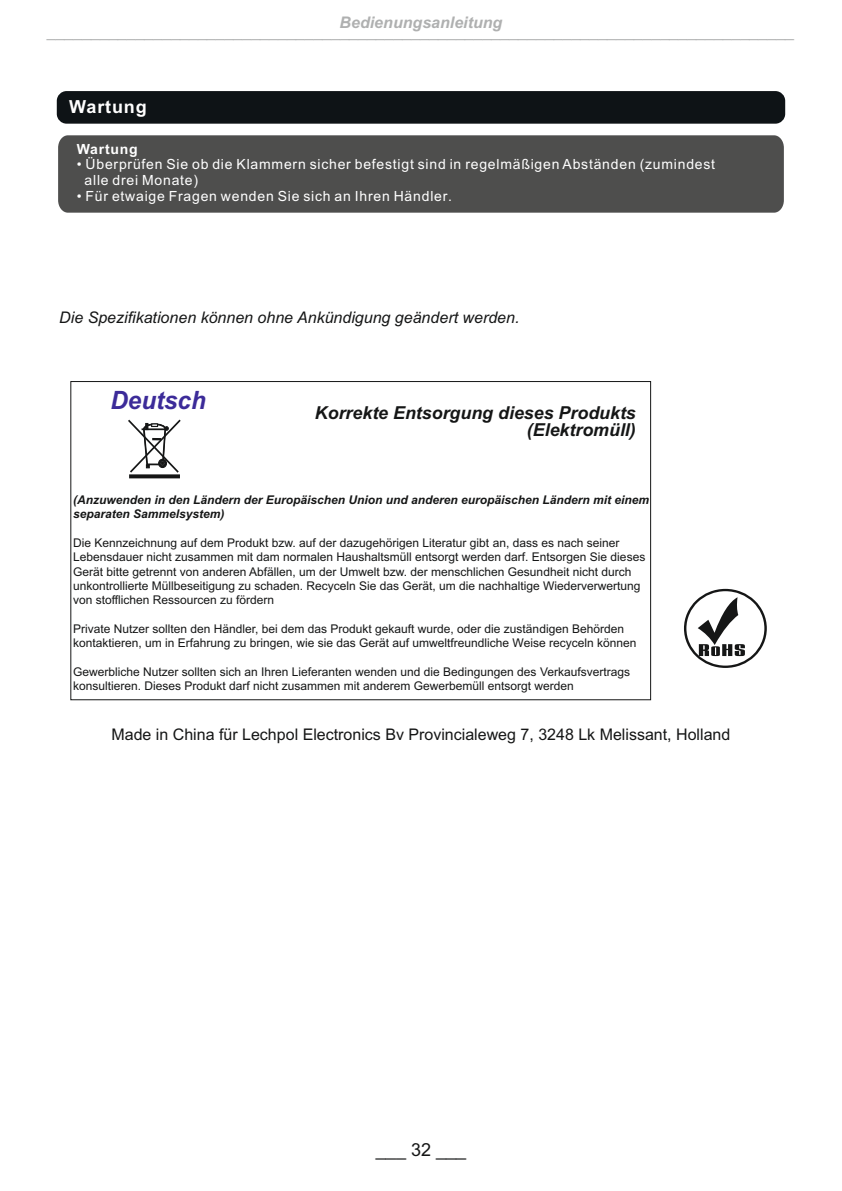
<style>
.page{position:relative;width:842px;height:1191px;background:#fff}
.page>*{position:absolute;margin:0;border:0;box-sizing:border-box;transform-origin:0 0}
.t1{font:italic 700 25.2px "Arial";color:#3c2b99;scale:.96 1}
.t2{font:18px "Arial";color:#151616}
.t3{font:700 18px "Arial";letter-spacing:.05em;color:#fff}
.t4{font:italic 700 17.8px/17px "Arial";color:#151616;text-align:right}
.t5{font:16px "Arial";color:#afb0b0}
.t6{font:16px "Arial";color:#151616}
.t7{font:italic 16px "Arial";color:#151616}
.t8{font:italic 700 16px "Arial";color:#afb0b0}
.t9{font:14px/15.6px "Arial";letter-spacing:.055em;color:#fff}
.t10{font:700 14px "Arial";letter-spacing:.055em;color:#fff}
.t11{font:12px/14.4px "Arial";color:#151616}
.t12{font:italic 700 12px/14.4px "Arial";color:#151616}
</style>
<div class="page">
<div style="left:57px;top:91px;width:728px;height:33px;background:#0e1316;border-radius:10px"></div>
<div style="left:58px;top:135px;width:726px;height:78px;background:#4e4e4d"></div>
<svg style="left:128px;top:419px;width:53px;height:54px"></svg>
<svg style="left:129px;top:474px;width:51px;height:4px"></svg>
<svg style="left:684px;top:589px;width:83px;height:79px"></svg>
<h3 class="t8" style="left:340px;top:17px;width:164px">Bedienungsanleitung</h3>
<h3 class="t5" style="left:47px;top:26px;width:749px">____________________________________________________________________________________</h3>
<h2 class="t3" style="left:69px;top:100px;width:79px">Wartung</h2>
<p class="t10" style="left:77px;top:143px;width:62px">Wartung</p>
<p class="t9" style="left:85px;top:158px;width:632px;text-indent:-8px">• Überprüfen Sie ob die Klammern sicher befestigt sind in regelmäßigen Abständen (zumindest alle drei Monate)</p>
<p class="t9" style="left:77px;top:189px;width:377px">• Für etwaige Fragen wenden Sie sich an Ihren Händler.</p>
<h3 class="t7" style="left:59px;top:312px;width:462px">Die Spezifikationen können ohne Ankündigung geändert werden.</h3>
<h1 class="t1" style="left:111px;top:390px;width:101px">Deutsch</h1>
<h3 class="t4" style="left:315px;top:405px;width:322px">Korrekte Entsorgung dieses Produkts (Elektromüll)</h3>
<p class="t12" style="left:73px;top:493px;width:578px">(Anzuwenden in den Ländern der Europäischen Union und anderen europäischen Ländern mit einem separaten Sammelsystem)</p>
<p class="t11" style="left:73px;top:536px;width:574px">Die Kennzeichnung auf dem Produkt bzw. auf der dazugehörigen Literatur gibt an, dass es nach seiner Lebensdauer nicht zusammen mit dam normalen Haushaltsmüll entsorgt werden darf. Entsorgen Sie dieses Gerät bitte getrennt von anderen Abfällen, um der Umwelt bzw. der menschlichen Gesundheit nicht durch unkontrollierte Müllbeseitigung zu schaden. Recyceln Sie das Gerät, um die nachhaltige Wiederverwertung von stofflichen Ressourcen zu fördern</p>
<p class="t11" style="left:73px;top:622px;width:565px">Private Nutzer sollten den Händler, bei dem das Produkt gekauft wurde, oder die zuständigen Behörden kontaktieren, um in Erfahrung zu bringen, wie sie das Gerät auf umweltfreundliche Weise recyceln können</p>
<p class="t11" style="left:73px;top:666px;width:559px">Gewerbliche Nutzer sollten sich an Ihren Lieferanten wenden und die Bedingungen des Verkaufsvertrags konsultieren. Dieses Produkt darf nicht zusammen mit anderem Gewerbemüll entsorgt werden</p>
<h3 class="t6" style="left:111px;top:728px;width:620px">Made in China für Lechpol Electronics Bv Provincialeweg 7, 3248 Lk Melissant, Holland</h3>
<h2 class="t2" style="left:376px;top:1142px;width:92px">___ 32 ___</h2>
</div>
